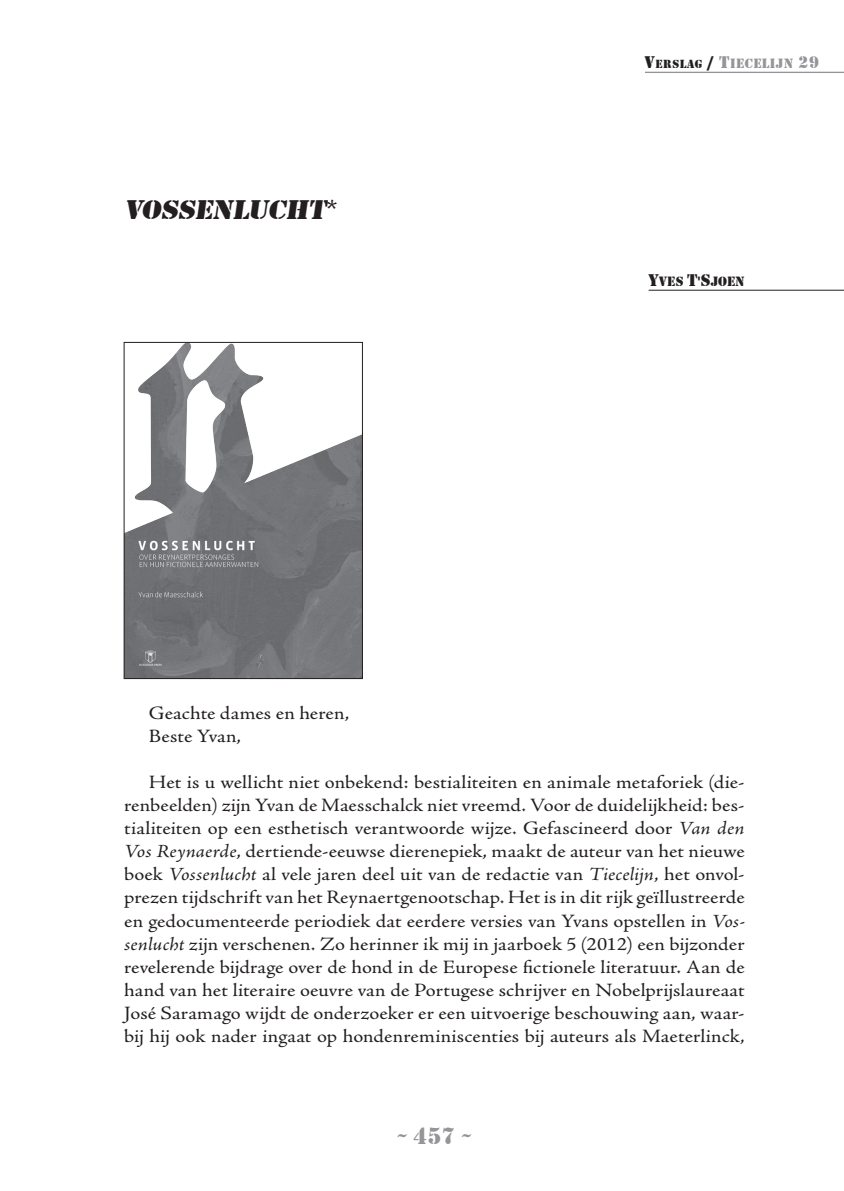
<style>
.page{position:relative;width:844px;height:1191px;background:#fff}
.page>*{position:absolute;margin:0;border:0;box-sizing:border-box;transform-origin:0 0}
.t1{font:28px "Stencil";color:#231f20;scale:1.1 1}
.t2{font:24.5px "Stencil";color:#939598}
.t3{font:18.9px/23.1px "Adobe Jenson Pro";letter-spacing:.005em;color:#231f20;scale:1.1 1}
.t4{font:14px "Stencil";letter-spacing:.03em;color:#939598}
.t5{font:14px "Stencil";color:#231f20}
.s1{font-family:"Adobe Jenson Pro"}
.s2{font-size:17.5px;color:#231f20}
.s3{font-size:12.25px;color:#231f20}
.s4{font-size:17.5px}
.s5{font-style:italic}
</style>
<div class="page">
<hr style="left:648px;top:290px;width:195px;height:1px;background:#231f20">
<img style="left:126px;top:344px;width:235px;height:333px">
<div style="left:124px;top:342px;width:239px;height:337px;border:1px solid #231f20"></div>
<hr style="left:644px;top:72px;width:199px;height:1px;background:#939598">
<h1 class="t1" style="left:124px;top:193px;width:196px">VOSSENLUCHT<span class="s1">*</span></h1>
<p class="t4" style="left:644px;top:55px;width:176px"><span class="s2">V</span><span class="s3">ERSLAG</span> <span class="s2">/</span> <span class="s4">T</span>IECELIJN <span class="s4">29</span></p>
<p class="t5" style="left:648px;top:273px;width:97px"><span class="s4">Y</span>VES <span class="s4">T</span>'<span class="s4">S</span>JOEN</p>
<p class="t3" style="left:149px;top:701px;width:183px">Geachte dames en heren,<br>Beste Yvan,</p>
<p class="t3" style="left:124px;top:771px;width:565px;text-align:justify;text-indent:25px">Het is u wellicht niet onbekend: bestialiteiten en animale metaforiek (die&shy;renbeelden) zijn Yvan de Maesschalck niet vreemd. Voor de duidelijkheid: bes&shy;tialiteiten op een esthetisch verantwoorde wijze. Gefascineerd door <span class="s5">Van den Vos Reynaerde</span>, dertiende-eeuwse dierenepiek, maakt de auteur van het nieuwe boek <span class="s5">Vossenlucht</span> al vele jaren deel uit van de redactie van <span class="s5">Tiecelijn</span>, het onvol&shy;prezen tijdschrift van het Reynaertgenootschap. Het is in dit rijk geïllustreerde en gedocumenteerde periodiek dat eerdere versies van Yvans opstellen in <span class="s5">Vos&shy;senlucht</span> zijn verschenen. Zo herinner ik mij in jaarboek 5 (2012) een bijzonder revelerende bijdrage over de hond in de Europese fictionele literatuur. Aan de hand van het literaire oeuvre van de Portugese schrijver en Nobelprijslaureaat José Saramago wijdt de onderzoeker er een uitvoerige beschouwing aan, waar&shy;bij hij ook nader ingaat op hondenreminiscenties bij auteurs als Maeterlinck,</p>
<p class="t2" style="left:397px;top:1121px;width:75px">~ 457 ~</p>
</div>
